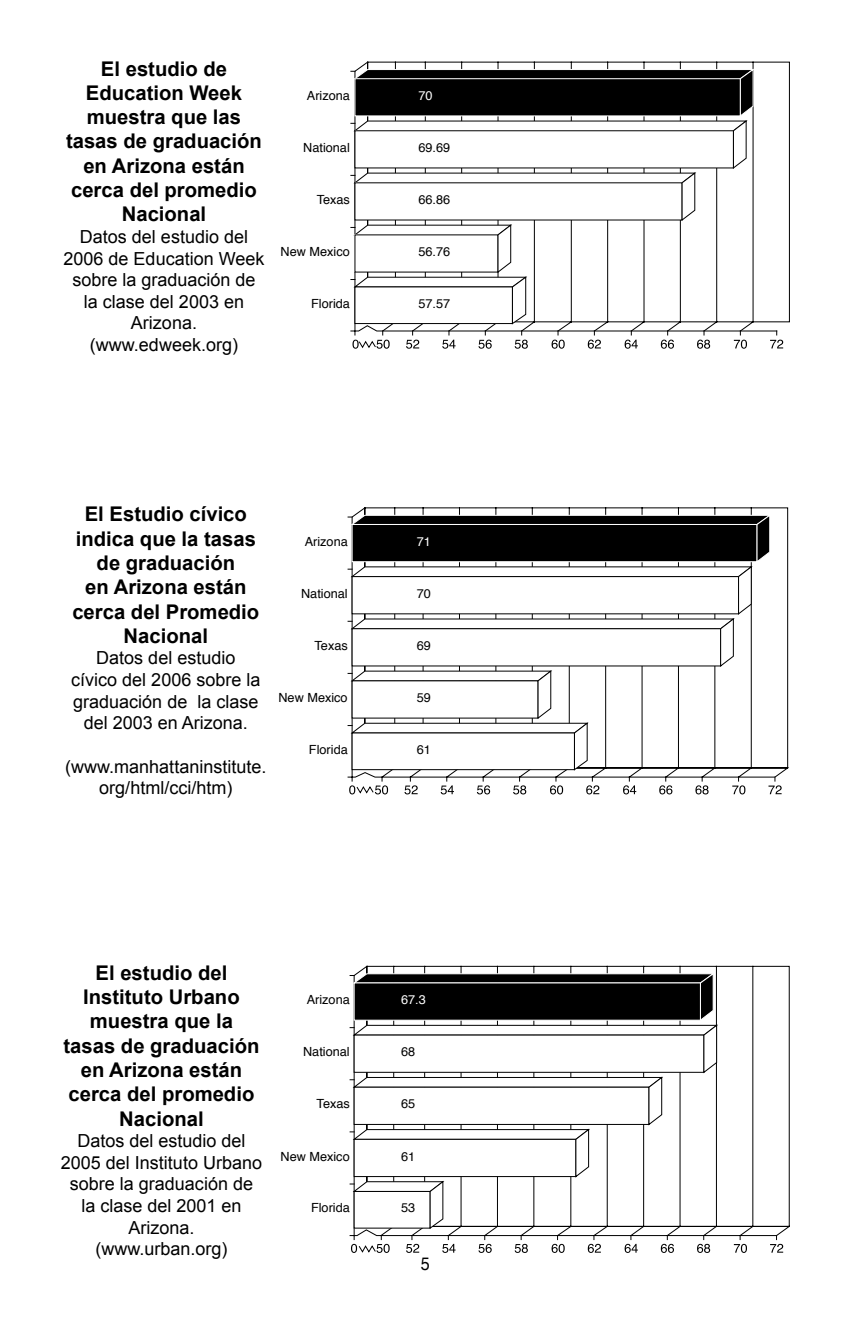
<style>
.page{position:relative;width:851px;height:1317px;background:#fff}
.page>*{position:absolute;margin:0;border:0;box-sizing:border-box;transform-origin:0 0}
.t1{font:700 20.25px/24.3px "Arial";color:#000;text-align:center}
.t2{font:18px/21.6px "Arial";color:#000;text-align:center}
.t3{font:18px "Helvetica";color:#000;scale:.9 1}
.t4{font:12.6px "Helvetica";color:#000}
.t5{font:12.6px "Helvetica";color:#fff}
</style>
<div class="page">
<svg style="left:358px;top:965px;width:432px;height:271px"></svg>
<svg style="left:770px;top:1235px;width:13px;height:17px"></svg>
<svg style="left:733px;top:1235px;width:14px;height:17px"></svg>
<svg style="left:350px;top:972px;width:369px;height:281px"></svg>
<svg style="left:358px;top:61px;width:432px;height:262px"></svg>
<svg style="left:351px;top:68px;width:432px;height:281px"></svg>
<svg style="left:357px;top:507px;width:432px;height:267px"></svg>
<svg style="left:348px;top:513px;width:433px;height:281px"></svg>
<p class="t1" style="left:66px;top:56px;width:197px">El estudio de<br>Education Week muestra que las tasas de graduación en Arizona están cerca del promedio<br>Nacional</p>
<p class="t2" style="left:64px;top:226px;width:202px">Datos del estudio del<br>2006 de Education Week sobre la graduación de la clase del 2003 en<br>Arizona. (www.edweek.org)</p>
<p class="t4" style="left:307px;top:85px;width:45px">Arizona</p>
<p class="t4" style="left:303px;top:137px;width:48px">National</p>
<p class="t4" style="left:317px;top:189px;width:35px">Texas</p>
<p class="t4" style="left:280px;top:241px;width:71px">New Mexico</p>
<p class="t4" style="left:311px;top:293px;width:40px">Florida</p>
<p class="t1" style="left:72px;top:502px;width:188px">El Estudio cívico indica que la tasas de graduación<br>en Arizona están cerca del Promedio<br>Nacional</p>
<p class="t2" style="left:71px;top:647px;width:191px">Datos del estudio cívico del 2006 sobre la graduación de la clase del 2003 en Arizona.</p>
<p class="t2" style="left:65px;top:755px;width:203px">(www.manhattaninstitute. org/html/cci/htm)</p>
<p class="t4" style="left:305px;top:530px;width:45px">Arizona</p>
<p class="t4" style="left:301px;top:582px;width:48px">National</p>
<p class="t4" style="left:314px;top:634px;width:35px">Texas</p>
<p class="t4" style="left:278px;top:686px;width:71px">New Mexico</p>
<p class="t4" style="left:309px;top:738px;width:40px">Florida</p>
<p class="t5" style="left:418px;top:85px;width:16px">70</p>
<p class="t4" style="left:418px;top:137px;width:33px">69.69</p>
<p class="t4" style="left:418px;top:189px;width:33px">66.86</p>
<p class="t4" style="left:418px;top:241px;width:33px">56.76</p>
<p class="t4" style="left:418px;top:293px;width:33px">57.57</p>
<p class="t5" style="left:417px;top:530px;width:16px">71</p>
<p class="t4" style="left:417px;top:582px;width:16px">70</p>
<p class="t4" style="left:417px;top:634px;width:16px">69</p>
<p class="t4" style="left:417px;top:686px;width:16px">59</p>
<p class="t4" style="left:417px;top:738px;width:16px">61</p>
<p class="t1" style="left:63px;top:960px;width:197px">El estudio del<br>Instituto Urbano muestra que la tasas de graduación en Arizona están cerca del promedio<br>Nacional</p>
<p class="t2" style="left:61px;top:1129px;width:203px">Datos del estudio del<br>2005 del Instituto Urbano sobre la graduación de la clase del 2001 en<br>Arizona. (www.urban.org)</p>
<p class="t4" style="left:307px;top:989px;width:45px">Arizona</p>
<p class="t4" style="left:303px;top:1041px;width:48px">National</p>
<p class="t4" style="left:316px;top:1093px;width:35px">Texas</p>
<p class="t4" style="left:280px;top:1145px;width:71px">New Mexico</p>
<p class="t4" style="left:311px;top:1196px;width:40px">Florida</p>
<p class="t5" style="left:401px;top:989px;width:26px">67.3</p>
<p class="t4" style="left:401px;top:1041px;width:16px">68</p>
<p class="t4" style="left:401px;top:1093px;width:16px">65</p>
<p class="t4" style="left:401px;top:1145px;width:16px">61</p>
<p class="t4" style="left:401px;top:1196px;width:16px">53</p>
<p class="t3" style="left:421px;top:1248px;width:12px">5</p>
</div>
